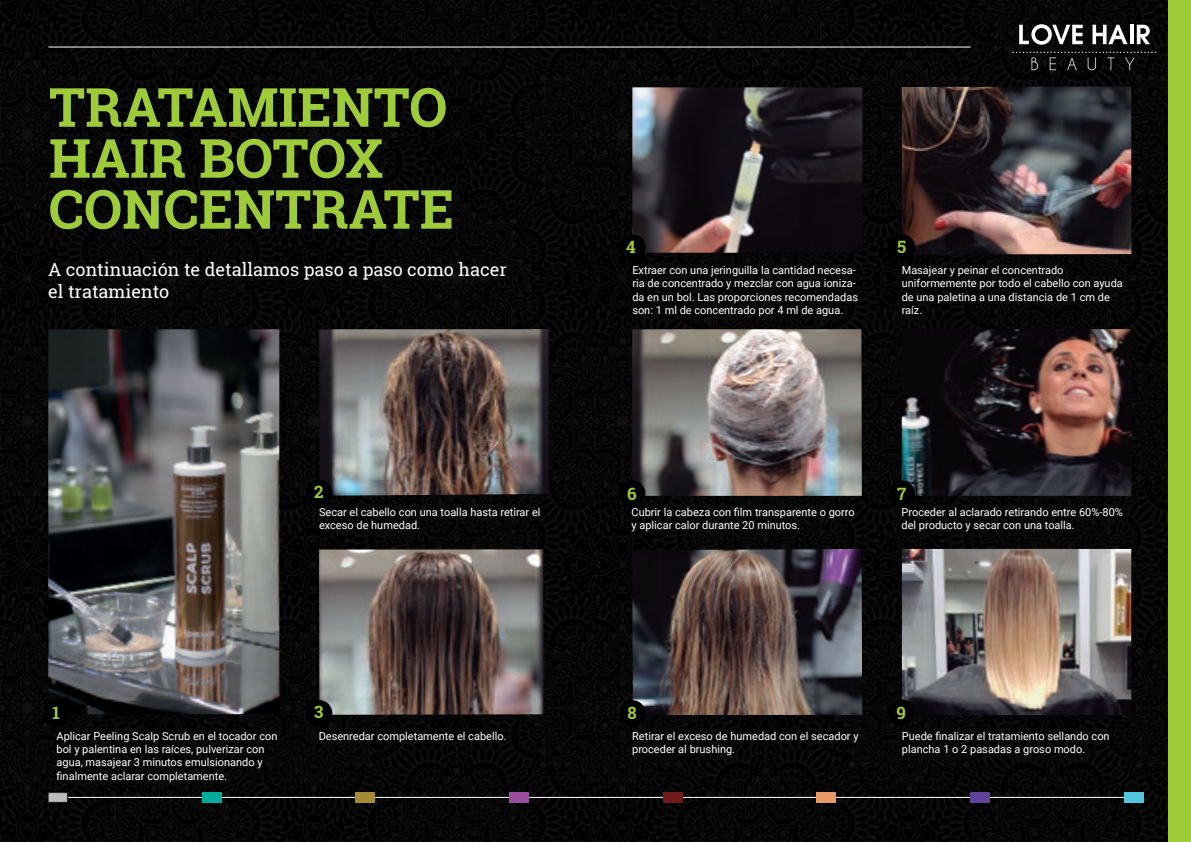
<style>
.page{position:relative;width:1191px;height:842px;background:#fff}
.page>*{position:absolute;margin:0;border:0;box-sizing:border-box;transform-origin:0 0}
.t1{font:700 54px/51px "Roboto Slab";color:#9ecb3a}
.t2{font:18px "Roboto Slab";color:#fff}
.t3{font:700 17px "Roboto Slab";color:#9ecb3c}
.t4{font:11px/13.2px "Roboto";color:#fff}
.t5{font:100 9px "Roboto Slab";color:#fff}
</style>
<div class="page">
<img style="left:0;top:0;width:1168px;height:842px">
<hr style="left:48px;top:47px;width:922px;height:1px;background:#fff">
<hr style="left:58px;top:797px;width:1075px;height:1px;background:#fff">
<div style="left:48px;top:793px;width:19px;height:9px;background:#bdbdbe"></div>
<div style="left:48px;top:792px;width:20px;height:11px;border:1px solid #231f20"></div>
<div style="left:202px;top:792px;width:19px;height:11px;background:#00ab9b"></div>
<div style="left:355px;top:792px;width:20px;height:11px;background:#a48937"></div>
<div style="left:509px;top:792px;width:20px;height:11px;background:#9a4e9f"></div>
<div style="left:663px;top:792px;width:19px;height:11px;background:#721b1d"></div>
<div style="left:816px;top:792px;width:20px;height:11px;background:#e89967"></div>
<div style="left:970px;top:792px;width:20px;height:11px;background:#5f439b"></div>
<div style="left:1124px;top:792px;width:19px;height:11px;background:#53c7db"></div>
<svg style="left:1019px;top:24px;width:63px;height:21px"></svg>
<svg style="left:1092px;top:25px;width:35px;height:19px"></svg>
<hr style="left:1130px;top:25px;width:3px;height:19px;background:#fff">
<svg style="left:1136px;top:25px;width:14px;height:19px"></svg>
<svg style="left:1012px;top:52px;width:144px;height:18px;background:#151515"></svg>
<div style="left:1168px;top:0;width:23px;height:842px;background:#9ecb3a"></div>
<img style="left:632px;top:87px;width:230px;height:166px">
<img style="left:901px;top:86px;width:230px;height:169px">
<div style="left:619px;top:234px;width:26px;height:27px;background:#000;border-radius:50%"></div>
<img style="left:319px;top:329px;width:230px;height:167px">
<img style="left:632px;top:329px;width:230px;height:167px">
<img style="left:632px;top:549px;width:230px;height:166px">
<img style="left:902px;top:549px;width:229px;height:166px">
<img style="left:901px;top:329px;width:230px;height:167px">
<img style="left:48px;top:329px;width:231px;height:385px">
<div style="left:43px;top:701px;width:27px;height:26px;background:#000;border-radius:50%"></div>
<div style="left:306px;top:480px;width:26px;height:26px;background:#000;border-radius:50%"></div>
<img style="left:319px;top:549px;width:224px;height:166px">
<div style="left:306px;top:700px;width:26px;height:26px;background:#000;border-radius:50%"></div>
<div style="left:619px;top:700px;width:26px;height:27px;background:#000;border-radius:50%"></div>
<div style="left:619px;top:480px;width:26px;height:27px;background:#000;border-radius:50%"></div>
<div style="left:888px;top:480px;width:27px;height:27px;background:#000;border-radius:50%"></div>
<div style="left:888px;top:699px;width:26px;height:27px;background:#000;border-radius:50%"></div>
<div style="left:889px;top:234px;width:26px;height:27px;background:#000;border-radius:50%"></div>
<p class="t1" style="left:49px;top:81px;width:400px">TRATAMIENTO<br>HAIR BOTOX</p>
<p class="t1" style="left:49px;top:183px;width:407px">CONCENTRATE</p>
<p class="t2" style="left:48px;top:257px;width:460px">A continuación te detallamos paso a paso como hacer</p>
<p class="t2" style="left:48px;top:279px;width:122px">el tratamiento</p>
<p class="t3" style="left:626px;top:235px;width:11px">4</p>
<p class="t3" style="left:897px;top:235px;width:11px">5</p>
<p class="t4" style="left:632px;top:263px;width:227px">Extraer con una jeringuilla la cantidad necesa&shy;ria de concentrado y mezclar con agua ioniza&shy;da en un bol. Las proporciones recomendadas son: 1 ml de concentrado por 4 ml de agua.</p>
<p class="t4" style="left:901px;top:263px;width:223px">Masajear y peinar el concentrado uniformemente por todo el cabello con ayuda de una paletina a una distancia de 1 cm de raíz.</p>
<p class="t5" style="left:976px;top:299px;width:3px">.</p>
<p class="t3" style="left:314px;top:480px;width:11px">2</p>
<p class="t3" style="left:627px;top:482px;width:11px">6</p>
<p class="t3" style="left:897px;top:483px;width:11px">7</p>
<p class="t4" style="left:319px;top:505px;width:223px">Secar el cabello con una toalla hasta retirar el</p>
<p class="t4" style="left:319px;top:518px;width:103px">exceso de humedad.</p>
<p class="t4" style="left:631px;top:505px;width:225px">Cubrir la cabeza con film transparente o gorro y aplicar calor durante 20 minutos.</p>
<p class="t4" style="left:901px;top:505px;width:223px">Proceder al aclarado retirando entre 60%-80% del producto y secar con una toalla.</p>
<p class="t3" style="left:52px;top:701px;width:9px">1</p>
<p class="t3" style="left:314px;top:701px;width:11px">3</p>
<p class="t3" style="left:627px;top:701px;width:11px">8</p>
<p class="t3" style="left:896px;top:701px;width:11px">9</p>
<p class="t4" style="left:57px;top:729px;width:222px">Aplicar Peeling Scalp Scrub en el tocador con bol y palentina en las raíces, pulverizar con agua, masajear 3 minutos emulsionando y finalmente aclarar completamente.</p>
<p class="t4" style="left:319px;top:729px;width:189px">Desenredar completamente el cabello.</p>
<p class="t4" style="left:632px;top:729px;width:228px">Retirar el exceso de humedad con el secador y proceder al brushing.</p>
<p class="t4" style="left:902px;top:729px;width:209px">Puede finalizar el tratamiento sellando con plancha 1 o 2 pasadas a groso modo.</p>
<p class="t5" style="left:851px;top:755px;width:3px">.</p>
</div>
